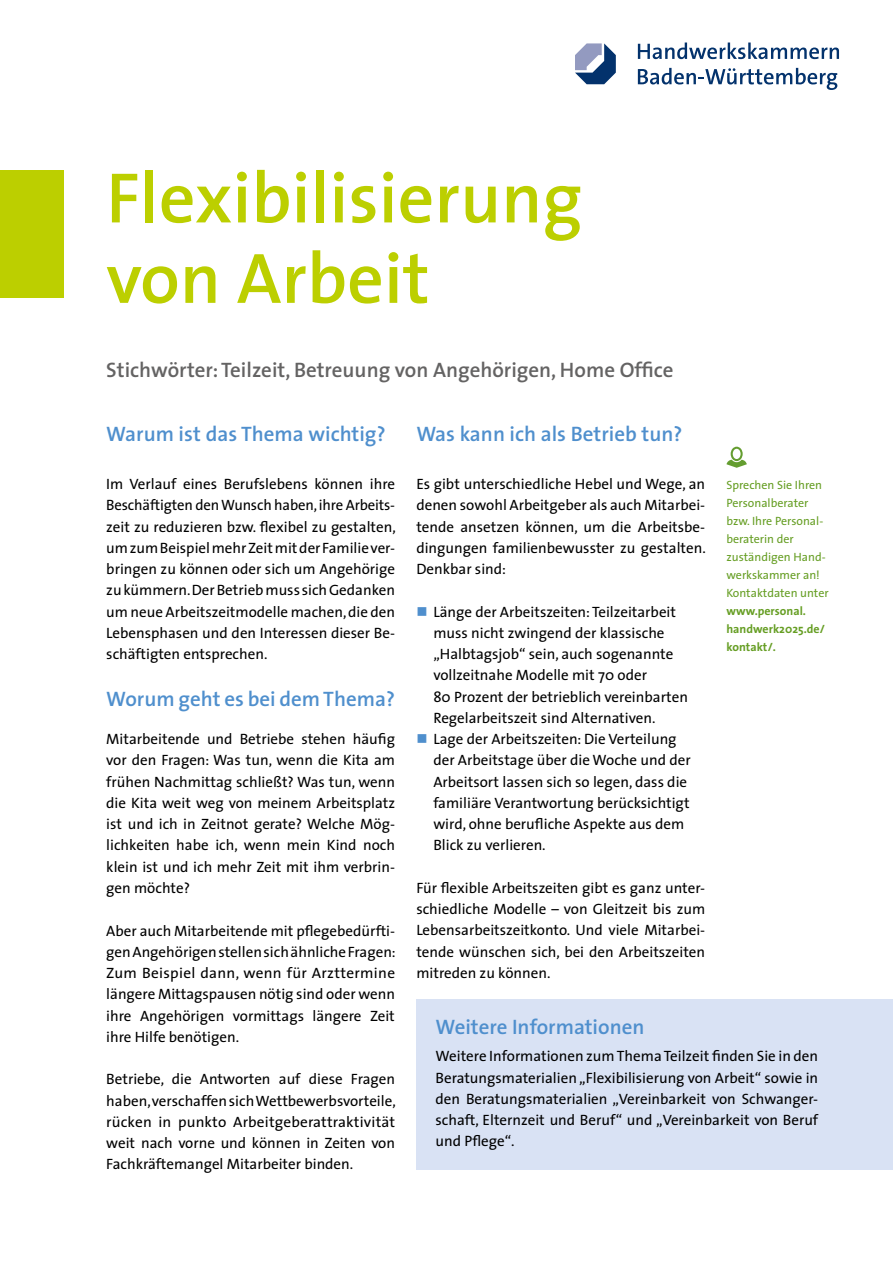
<style>
.page{position:relative;width:893px;height:1263px;background:#fff}
.page>*{position:absolute;margin:0;border:0;box-sizing:border-box;transform-origin:0 0}
.t1{font:600 72px/80.4px "The Sans";color:#bccf00}
.t2{font:600 21px "The Sans";color:#4f8fcd}
.t3{font:600 21px "The Sans";color:#646363}
.t4{font:15px/21.3px "The Sans";color:#000;text-align:justify}
.t5{font:12px/18px "The Sans";color:#669e24}
.t6{font:700 12px/18px "The Sans";color:#669e24}
</style>
<div class="page">
<div style="left:0;top:170px;width:64px;height:128px;background:#bccf00"></div>
<svg style="left:726px;top:447px;width:21px;height:21px"></svg>
<div style="left:416px;top:999px;width:477px;height:170px;background:#d9e2f4"></div>
<svg style="left:575px;top:43px;width:264px;height:47px"></svg>
<h1 class="t1" style="left:106px;top:156px;width:478px">Flexibilisierung von Arbeit</h1>
<h2 class="t3" style="left:106px;top:352px;width:569px">Stichwörter: Teilzeit, Betreuung von Angehörigen, Home Office</h2>
<h2 class="t2" style="left:106px;top:416px;width:281px">Warum ist das Thema wichtig?</h2>
<p class="t4" style="left:106px;top:473px;width:291px">Im Verlauf eines Berufslebens können ihre Beschäftigten den Wunsch haben, ihre Arbeits&shy;zeit zu reduzieren bzw. flexibel zu gestalten, um zum Beispiel mehr Zeit mit der Familie ver&shy;bringen zu können oder sich um Angehörige zu kümmern. Der Betrieb muss sich Gedanken um neue Arbeitszeitmodelle machen, die den Lebensphasen und den Interessen dieser Be&shy;schäftigten entsprechen.</p>
<h2 class="t2" style="left:106px;top:681px;width:290px">Worum geht es bei dem Thema?</h2>
<p class="t4" style="left:106px;top:728px;width:290px">Mitarbeitende und Betriebe stehen häufig vor den Fragen: Was tun, wenn die Kita am frühen Nachmittag schließt? Was tun, wenn die Kita weit weg von meinem Arbeitsplatz ist und ich in Zeitnot gerate? Welche Mög&shy;lichkeiten habe ich, wenn mein Kind noch klein ist und ich mehr Zeit mit ihm verbrin&shy;gen möchte?</p>
<p class="t4" style="left:106px;top:919px;width:291px">Aber auch Mitarbeitende mit pflegebedürfti&shy;gen Angehörigen stellen sich ähnliche Fragen:<br>Zum Beispiel dann, wenn für Arzttermine längere Mittagspausen nötig sind oder wenn ihre Angehörigen vormittags längere Zeit ihre Hilfe benötigen.</p>
<p class="t4" style="left:106px;top:1068px;width:291px">Betriebe, die Antworten auf diese Fragen haben, verschaffen sich Wettbewerbsvorteile, rücken in punkto Arbeitgeberattraktivität weit nach vorne und können in Zeiten von Fachkräftemangel Mitarbeiter binden.</p>
<h2 class="t2" style="left:416px;top:416px;width:267px">Was kann ich als Betrieb tun?</h2>
<p class="t4" style="left:416px;top:473px;width:291px">Es gibt unterschiedliche Hebel und Wege, an denen sowohl Arbeitgeber als auch Mitarbei&shy;tende ansetzen können, um die Arbeitsbe&shy;dingungen familienbewusster zu gestalten.<br>Denkbar sind:</p>
<p class="t4" style="left:433px;top:600px;width:259px;text-align:left">Länge der Arbeitszeiten: Teilzeitarbeit muss nicht zwingend der klassische „Halbtagsjob“ sein, auch sogenannte vollzeitnahe Modelle mit 70 oder<br>80 Prozent der betrieblich vereinbarten Regelarbeitszeit sind Alternativen.<br>Lage der Arbeitszeiten: Die Verteilung der Arbeitstage über die Woche und der Arbeitsort lassen sich so legen, dass die familiäre Verantwortung berücksichtigt wird, ohne berufliche Aspekte aus dem Blick zu verlieren.</p>
<p class="t4" style="left:416px;top:877px;width:290px">Für flexible Arbeitszeiten gibt es ganz unter&shy;schiedliche Modelle – von Gleitzeit bis zum Lebensarbeitszeitkonto. Und viele Mitarbei&shy;tende wünschen sich, bei den Arbeitszeiten mitreden zu können.</p>
<h2 class="t2" style="left:435px;top:1009px;width:210px">Weitere Informationen</h2>
<p class="t5" style="left:726px;top:476px;width:104px">Sprechen Sie Ihren<br>Personalberater bzw. Ihre Personal&shy;beraterin der zuständigen Hand&shy;werkskammer an!<br>Kontaktdaten unter</p>
<p class="t6" style="left:726px;top:602px;width:100px">www.personal. handwerk2025.de/ kontakt/.</p>
<p class="t4" style="left:435px;top:1045px;width:384px">Weitere Informationen zum Thema Teilzeit finden Sie in den Beratungsmaterialien „Flexibilisierung von Arbeit“ sowie in den Beratungsmaterialien „Vereinbarkeit von Schwanger&shy;schaft, Elternzeit und Beruf“ und „Vereinbarkeit von Beruf und Pflege“.</p>
</div>
